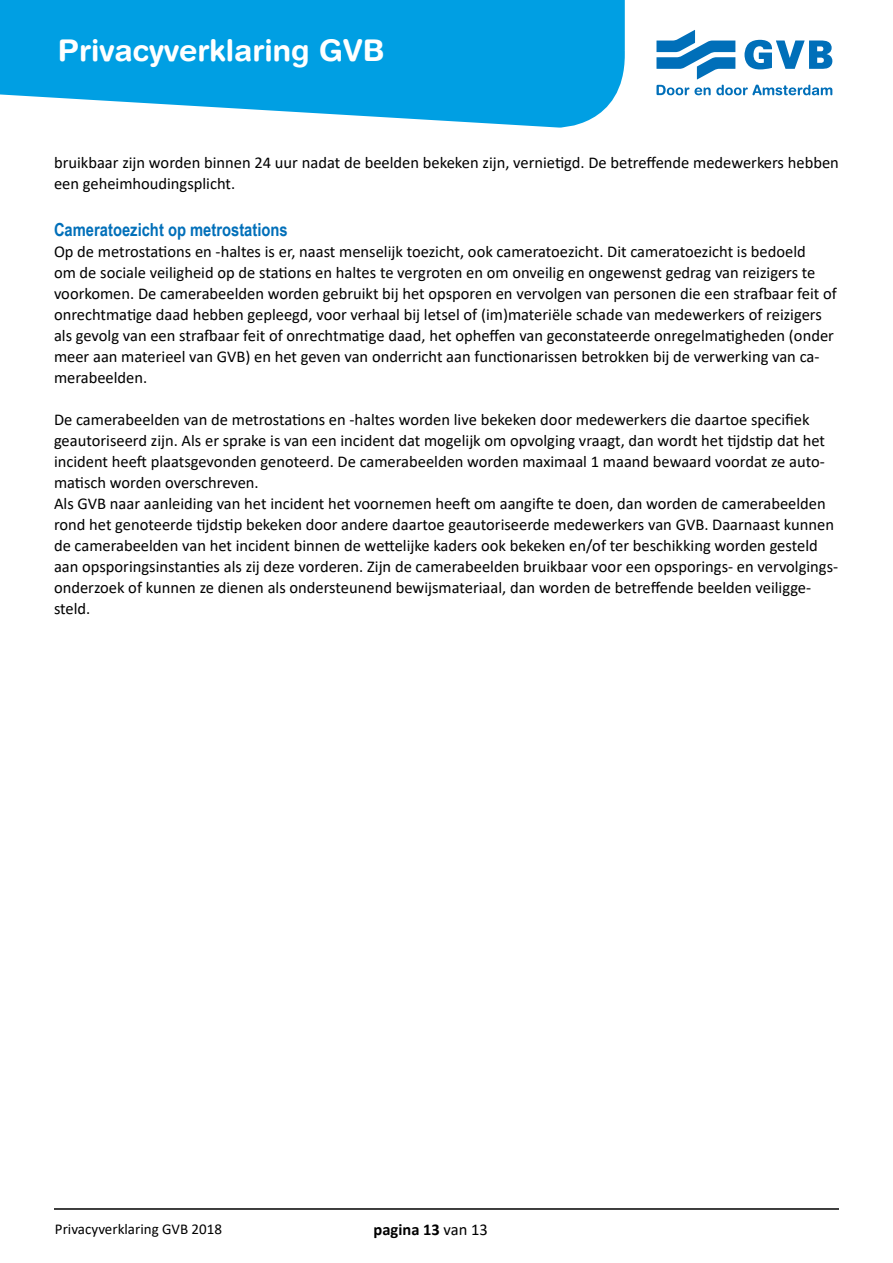
<style>
.page{position:relative;width:893px;height:1263px;background:#fff}
.page>*{position:absolute;margin:0;border:0;box-sizing:border-box;transform-origin:0 0}
.t1{font:700 30px "Helvetica Rounded LT";color:#fff}
.t2{font:700 18px "Arial Narrow";color:#006fb9}
.t3{font:16.5px/21px "Calibri";color:#000}
.t4{font:700 16.5px "Calibri";color:#000}
.t5{font:15px "Calibri";color:#000}
.s1{font-weight:400}
</style>
<div class="page">
<hr style="left:54px;top:1208px;width:785px;height:2px;background:#000">
<svg style="left:0;top:0;width:625px;height:128px;background:#21abe6"></svg>
<svg style="left:656px;top:30px;width:79px;height:49px"></svg>
<svg style="left:744px;top:40px;width:88px;height:29px"></svg>
<svg style="left:656px;top:85px;width:176px;height:10px"></svg>
<h1 class="t1" style="left:58px;top:32px;width:328px">Privacyverklaring GVB</h1>
<p class="t3" style="left:54px;top:152px;width:786px">bruikbaar zijn worden binnen 24 uur nadat de beelden bekeken zijn, vernietigd. De betreffende medewerkers hebben een geheimhoudingsplicht.</p>
<p class="t2" style="left:54px;top:216px;width:235px">Cameratoezicht op metrostations</p>
<p class="t3" style="left:54px;top:240px;width:784px">Op de metrostations en -haltes is er, naast menselijk toezicht, ook cameratoezicht. Dit cameratoezicht is bedoeld<br>om de sociale veiligheid op de stations en haltes te vergroten en om onveilig en ongewenst gedrag van reizigers te voorkomen. De camerabeelden worden gebruikt bij het opsporen en vervolgen van personen die een strafbaar feit of onrechtmatige daad hebben gepleegd, voor verhaal bij letsel of (im)materiële schade van medewerkers of reizigers als gevolg van een strafbaar feit of onrechtmatige daad, het opheffen van geconstateerde onregelmatigheden (onder meer aan materieel van GVB) en het geven van onderricht aan functionarissen betrokken bij de verwerking van ca&shy;merabeelden.</p>
<p class="t3" style="left:54px;top:409px;width:786px">De camerabeelden van de metrostations en -haltes worden live bekeken door medewerkers die daartoe specifiek geautoriseerd zijn. Als er sprake is van een incident dat mogelijk om opvolging vraagt, dan wordt het tijdstip dat het incident heeft plaatsgevonden genoteerd. De camerabeelden worden maximaal 1 maand bewaard voordat ze auto&shy;matisch worden overschreven.<br>Als GVB naar aanleiding van het incident het voornemen heeft om aangifte te doen, dan worden de camerabeelden rond het genoteerde tijdstip bekeken door andere daartoe geautoriseerde medewerkers van GVB. Daarnaast kunnen de camerabeelden van het incident binnen de wettelijke kaders ook bekeken en/of ter beschikking worden gesteld aan opsporingsinstanties als zij deze vorderen. Zijn de camerabeelden bruikbaar voor een opsporings- en vervolgings&shy;onderzoek of kunnen ze dienen als ondersteunend bewijsmateriaal, dan worden de betreffende beelden veiligge&shy;steld.</p>
<p class="t5" style="left:55px;top:1218px;width:169px">Privacyverklaring GVB 2018</p>
<p class="t4" style="left:374px;top:1218px;width:116px">pagina 13 <span class="s1">van 13</span></p>
</div>
